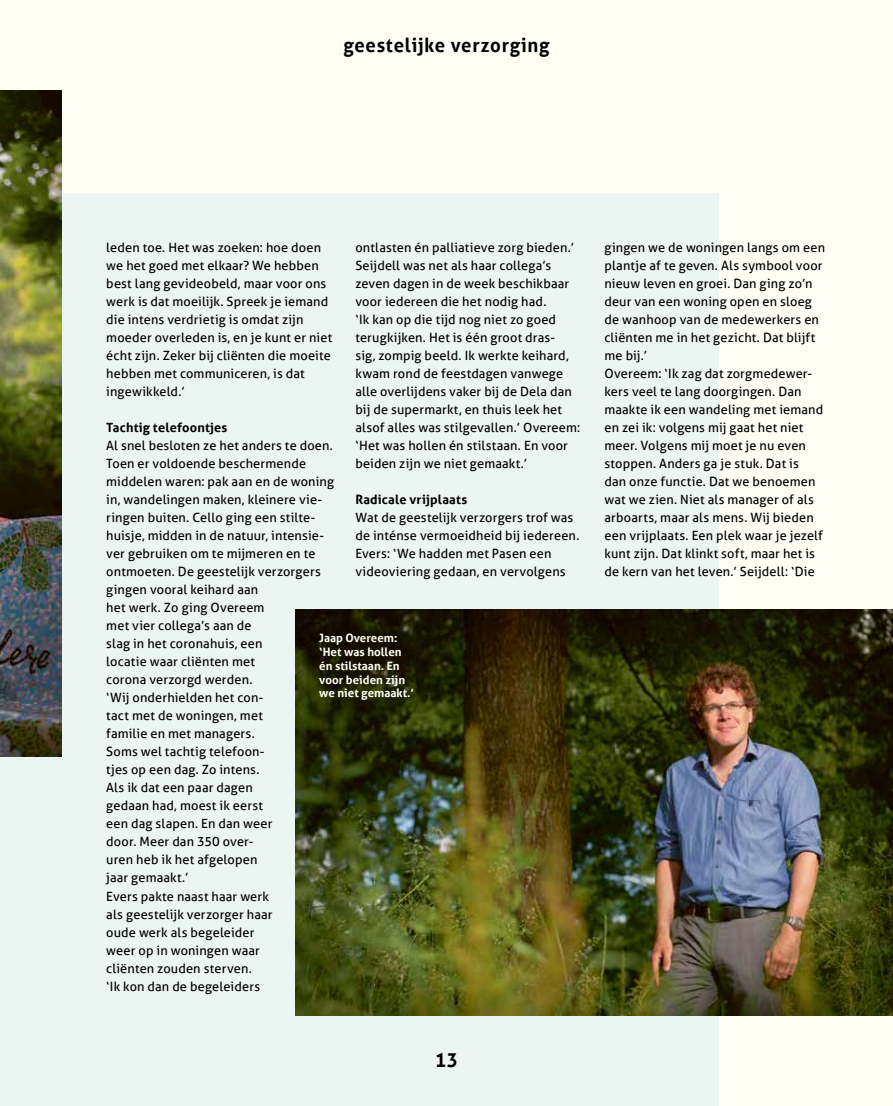
<style>
.page{position:relative;width:893px;height:1106px;background:#fff}
.page>*{position:absolute;margin:0;border:0;box-sizing:border-box;transform-origin:0 0}
.t1{font:700 19.5px "Aller";letter-spacing:.04em;color:#000;scale:.95 1}
.t2{font:12.75px/18px "Aller";letter-spacing:.01em;color:#000}
.t3{font:700 12.75px "Aller";letter-spacing:.015em;color:#000}
.t4{font:700 11.55px/14px "Aller";color:#fff}
</style>
<div class="page">
<img style="left:0;top:90px;width:893px;height:1016px">
<h1 class="t1" style="left:343px;top:33px;width:219px">geestelijke verzorging</h1>
<p class="t2" style="left:106px;top:238px;width:227px">leden toe. Het was zoeken: hoe doen we het goed met elkaar? We hebben best lang gevideobeld, maar voor ons werk is dat moeilijk. Spreek je iemand die intens verdrietig is omdat zijn moeder overleden is, en je kunt er niet écht zijn. Zeker bij cliënten die moeite hebben met communiceren, is dat ingewikkeld.’</p>
<p class="t3" style="left:106px;top:420px;width:123px">Tachtig telefoontjes</p>
<p class="t2" style="left:106px;top:436px;width:229px">Al snel besloten ze het anders te doen.<br>Toen er voldoende beschermende middelen waren: pak aan en de woning in, wandelingen maken, kleinere vie&shy;ringen buiten. Cello ging een stilte&shy;huisje, midden in de natuur, intensie&shy;ver gebruiken om te mijmeren en te ontmoeten. De geestelijk verzorgers gingen vooral keihard aan<br>het werk. Zo ging Overeem<br>met vier collega’s aan de<br>slag in het coronahuis, een<br>locatie waar cliënten met<br>corona verzorgd werden.<br>‘Wij onderhielden het con-<br>tact met de woningen, met<br>familie en met managers.<br>Soms wel tachtig telefoon-<br>tjes op een dag. Zo intens.<br>Als ik dat een paar dagen<br>gedaan had, moest ik eerst<br>een dag slapen. En dan weer<br>door. Meer dan 350 over-<br>uren heb ik het afgelopen<br>jaar gemaakt.’<br>Evers pakte naast haar werk<br>als geestelijk verzorger haar<br>oude werk als begeleider<br>weer op in woningen waar<br>cliënten zouden sterven.<br>‘Ik kon dan de begeleiders</p>
<p class="t2" style="left:355px;top:239px;width:226px">ontlasten én palliatieve zorg bieden.’ Seijdell was net als haar collega’s zeven dagen in de week beschikbaar voor iedereen die het nodig had.<br>‘Ik kan op die tijd nog niet zo goed terugkijken. Het is één groot dras-<br>sig, zompig beeld. Ik werkte keihard, kwam rond de feestdagen vanwege alle overlijdens vaker bij de Dela dan bij de supermarkt, en thuis leek het alsof alles was stilgevallen.’ Overeem: ‘Het was hollen én stilstaan. En voor beiden zijn we niet gemaakt.’</p>
<p class="t3" style="left:355px;top:492px;width:113px">Radicale vrijplaats</p>
<p class="t2" style="left:355px;top:509px;width:226px">Wat de geestelijk verzorgers trof was de inténse vermoeidheid bij iedereen.<br>Evers: ‘We hadden met Pasen een videoviering gedaan, en vervolgens</p>
<p class="t4" style="left:319px;top:630px;width:96px">Jaap Overeem: ‘Het was hollen én stilstaan. En voor beiden zijn we niet gemaakt.’</p>
<h1 class="t1" style="left:435px;top:1048px;width:26px">13</h1>
<p class="t2" style="left:604px;top:239px;width:222px">gingen we de woningen langs om een plantje af te geven. Als symbool voor nieuw leven en groei. Dan ging zo’n deur van een woning open en sloeg de wanhoop van de medewerkers en cliënten me in het gezicht. Dat blijft me bij.’<br>Overeem: ‘Ik zag dat zorgmedewer&shy;kers veel te lang doorgingen. Dan maakte ik een wandeling met iemand en zei ik: volgens mij gaat het niet meer. Volgens mij moet je nu even stoppen. Anders ga je stuk. Dat is<br>dan onze functie. Dat we benoemen wat we zien. Niet als manager of als arboarts, maar als mens. Wij bieden een vrijplaats. Een plek waar je jezelf kunt zijn. Dat klinkt soft, maar het is de kern van het leven.’ Seijdell: ‘Die</p>
</div>
